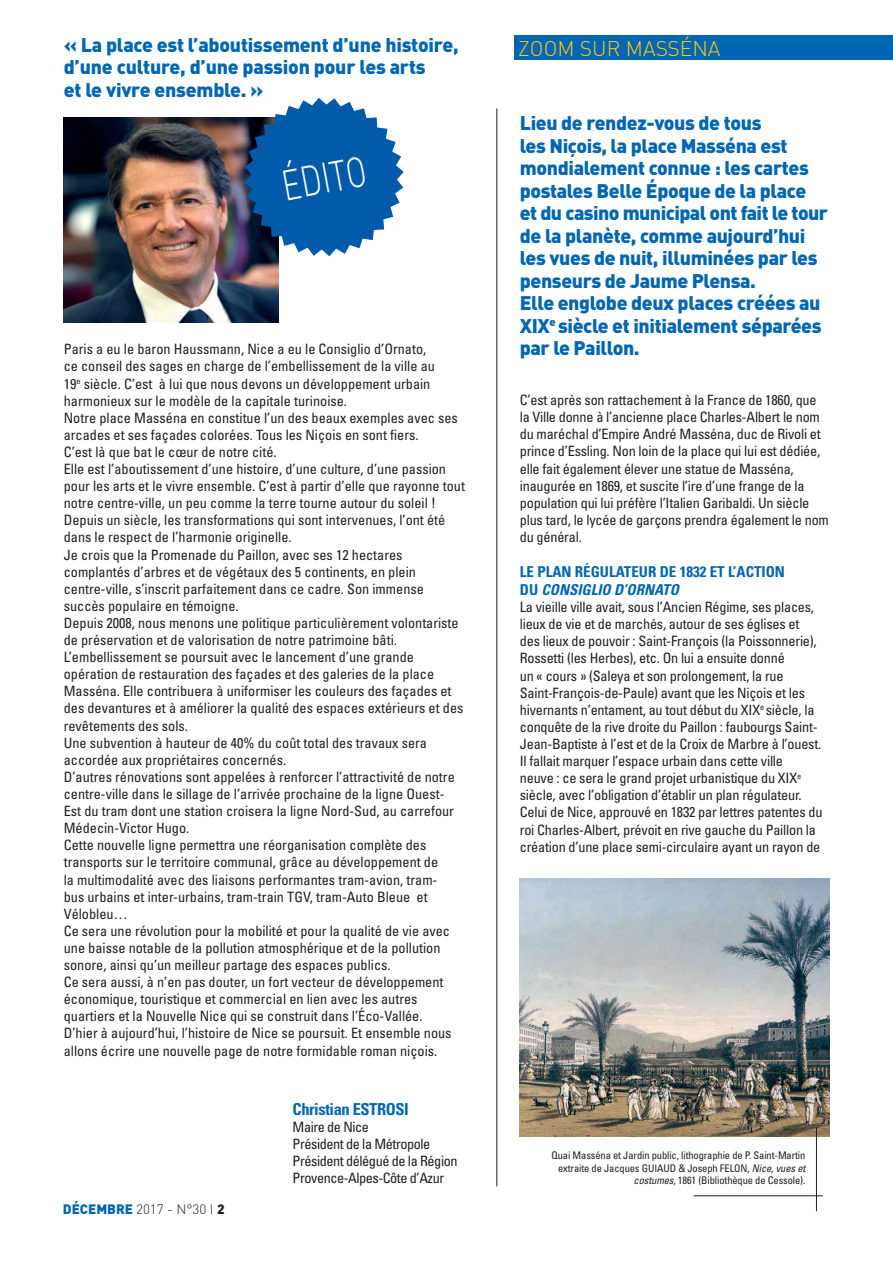
<style>
.page{position:relative;width:893px;height:1263px;background:#fff}
.page>*{position:absolute;margin:0;border:0;box-sizing:border-box;transform-origin:0 0}
.t1{font:300 42.15px "DIN";color:#fff;scale:.74 1}
.t2{font:300 21px "DIN";color:#feca0a}
.t3{font:900 19.5px/22.5px "DIN";letter-spacing:-.02em;color:#0166b3}
.t4{font:700 condensed 16.5px "Univers";letter-spacing:-.025em;color:#0166b3}
.t5{font:700 condensed 15px/18px "Univers";color:#0166b3}
.t6{font:condensed 14.25px/17.1px "Univers";color:#231f20}
.t7{font:condensed 14.25px/17.1px "Univers";letter-spacing:-.03em;color:#231f20}
.t8{font:300 13.5px "DIN";color:#231f20}
.t9{font:condensed 10.5px/12.6px "Univers";letter-spacing:-.01em;color:#231f20;text-align:right}
.s1{font-weight:900;color:#0166b3}
.s2{font-weight:900}
.s3{font-style:italic}
</style>
<div class="page">
<img style="left:520px;top:879px;width:309px;height:257px">
<div style="left:514px;top:36px;width:379px;height:24px;background:#0166b3"></div>
<hr style="left:496px;top:108px;width:1px;height:1078px;background:#231f20">
<hr style="left:816px;top:1127px;width:1px;height:84px;background:#231f20">
<hr style="left:694px;top:1195px;width:129px;height:1px;background:#231f20">
<img style="left:64px;top:117px;width:215px;height:206px">
<svg style="left:244px;top:98px;width:160px;height:158px"></svg>
<h3 class="t3" style="left:64px;top:32px;width:396px">« La place est l’aboutissement d’une histoire, d’une culture, d’une passion pour les arts<br>et le vivre ensemble. »</h3>
<h1 class="t1" style="left:277px;top:161px;width:116px;rotate:-11deg">ÉDITO</h1>
<p class="t6" style="left:64px;top:340px;width:403px">Paris a eu le baron Haussmann, Nice a eu le Consiglio d’Ornato,<br>ce conseil des sages en charge de l’embellissement de la ville au<br>19<sup>e</sup> siècle. C’est à lui que nous devons un développement urbain harmonieux sur le modèle de la capitale turinoise.<br>Notre place Masséna en constitue l’un des beaux exemples avec ses arcades et ses façades colorées. Tous les Niçois en sont fiers.<br>C’est là que bat le cœur de notre cité.<br>Elle est l’aboutissement d’une histoire, d’une culture, d’une passion pour les arts et le vivre ensemble. C’est à partir d’elle que rayonne tout notre centre-ville, un peu comme la terre tourne autour du soleil !<br>Depuis un siècle, les transformations qui sont intervenues, l’ont été dans le respect de l’harmonie originelle.<br>Je crois que la Promenade du Paillon, avec ses 12 hectares complantés d’arbres et de végétaux des 5 continents, en plein centre-ville, s’inscrit parfaitement dans ce cadre. Son immense succès populaire en témoigne.<br>Depuis 2008, nous menons une politique particulièrement volontariste de préservation et de valorisation de notre patrimoine bâti.<br>L’embellissement se poursuit avec le lancement d’une grande opération de restauration des façades et des galeries de la place Masséna. Elle contribuera à uniformiser les couleurs des façades et des devantures et à améliorer la qualité des espaces extérieurs et des revêtements des sols.<br>Une subvention à hauteur de 40% du coût total des travaux sera accordée aux propriétaires concernés.<br>D’autres rénovations sont appelées à renforcer l’attractivité de notre centre-ville dans le sillage de l’arrivée prochaine de la ligne Ouest-Est du tram dont une station croisera la ligne Nord-Sud, au carrefour Médecin-Victor Hugo.<br>Cette nouvelle ligne permettra une réorganisation complète des transports sur le territoire communal, grâce au développement de<br>la multimodalité avec des liaisons performantes tram-avion, tram-<br>bus urbains et inter-urbains, tram-train TGV, tram-Auto Bleue et Vélobleu…<br>Ce sera une révolution pour la mobilité et pour la qualité de vie avec une baisse notable de la pollution atmosphérique et de la pollution sonore, ainsi qu’un meilleur partage des espaces publics.<br>Ce sera aussi, à n’en pas douter, un fort vecteur de développement économique, touristique et commercial en lien avec les autres quartiers et la Nouvelle Nice qui se construit dans l’Éco-Vallée.<br>D’hier à aujourd’hui, l’histoire de Nice se poursuit. Et ensemble nous allons écrire une nouvelle page de notre formidable roman niçois.</p>
<p class="t8" style="left:63px;top:1201px;width:163px"><span class="s1">DÉCEMBRE</span> 2017 - N°30 I <span class="s2">2</span></p>
<p class="t4" style="left:293px;top:1099px;width:118px">Christian ESTROSI</p>
<p class="t7" style="left:293px;top:1118px;width:166px">Maire de Nice<br>Président de la Métropole<br>Président délégué de la Région<br>Provence-Alpes-Côte d’Azur</p>
<h2 class="t2" style="left:518px;top:35px;width:204px">ZOOM SUR MASSÉNA</h2>
<p class="t3" style="left:520px;top:111px;width:310px">Lieu de rendez-vous de tous<br>les Niçois, la place Masséna est mondialement connue : les cartes postales Belle Époque de la place et du casino municipal ont fait le tour de la planète, comme aujourd’hui les vues de nuit, illuminées par les penseurs de Jaume Plensa.<br>Elle englobe deux places créées au<br>XIX<sup>e</sup> siècle et initialement séparées par le Paillon.</p>
<p class="t6" style="left:520px;top:391px;width:310px">C’est après son rattachement à la France de 1860, que la Ville donne à l’ancienne place Charles-Albert le nom du maréchal d’Empire André Masséna, duc de Rivoli et prince d’Essling. Non loin de la place qui lui est dédiée, elle fait également élever une statue de Masséna, inaugurée en 1869, et suscite l’ire d’une frange de la population qui lui préfère l’Italien Garibaldi. Un siècle plus tard, le lycée de garçons prendra également le nom du général.</p>
<p class="t5" style="left:520px;top:563px;width:267px">LE PLAN RÉGULATEUR DE 1832 ET L’ACTION<br>DU <span class="s3">CONSIGLIO D’ORNATO</span></p>
<p class="t6" style="left:520px;top:598px;width:304px">La vieille ville avait, sous l’Ancien Régime, ses places, lieux de vie et de marchés, autour de ses églises et des lieux de pouvoir : Saint-François (la Poissonnerie), Rossetti (les Herbes), etc. On lui a ensuite donné<br>un « cours » (Saleya et son prolongement, la rue Saint-François-de-Paule) avant que les Niçois et les hivernants n’entament, au tout début du XIX<sup>e</sup> siècle, la conquête de la rive droite du Paillon : faubourgs Saint-Jean-Baptiste à l’est et de la Croix de Marbre à l’ouest.<br>Il fallait marquer l’espace urbain dans cette ville<br>neuve : ce sera le grand projet urbanistique du XIX<sup>e </sup>siècle, avec l’obligation d’établir un plan régulateur.<br>Celui de Nice, approuvé en 1832 par lettres patentes du roi Charles-Albert, prévoit en rive gauche du Paillon la création d’une place semi-circulaire ayant un rayon de</p>
<p class="t9" style="left:551px;top:1149px;width:255px">Quai Masséna et Jardin public, lithographie de P. Saint-Martin extraite de Jacques GUIAUD &amp; Joseph FELON, <span class="s3">Nice, vues et costumes</span>, 1861 (Bibliothèque de Cessole).</p>
</div>
